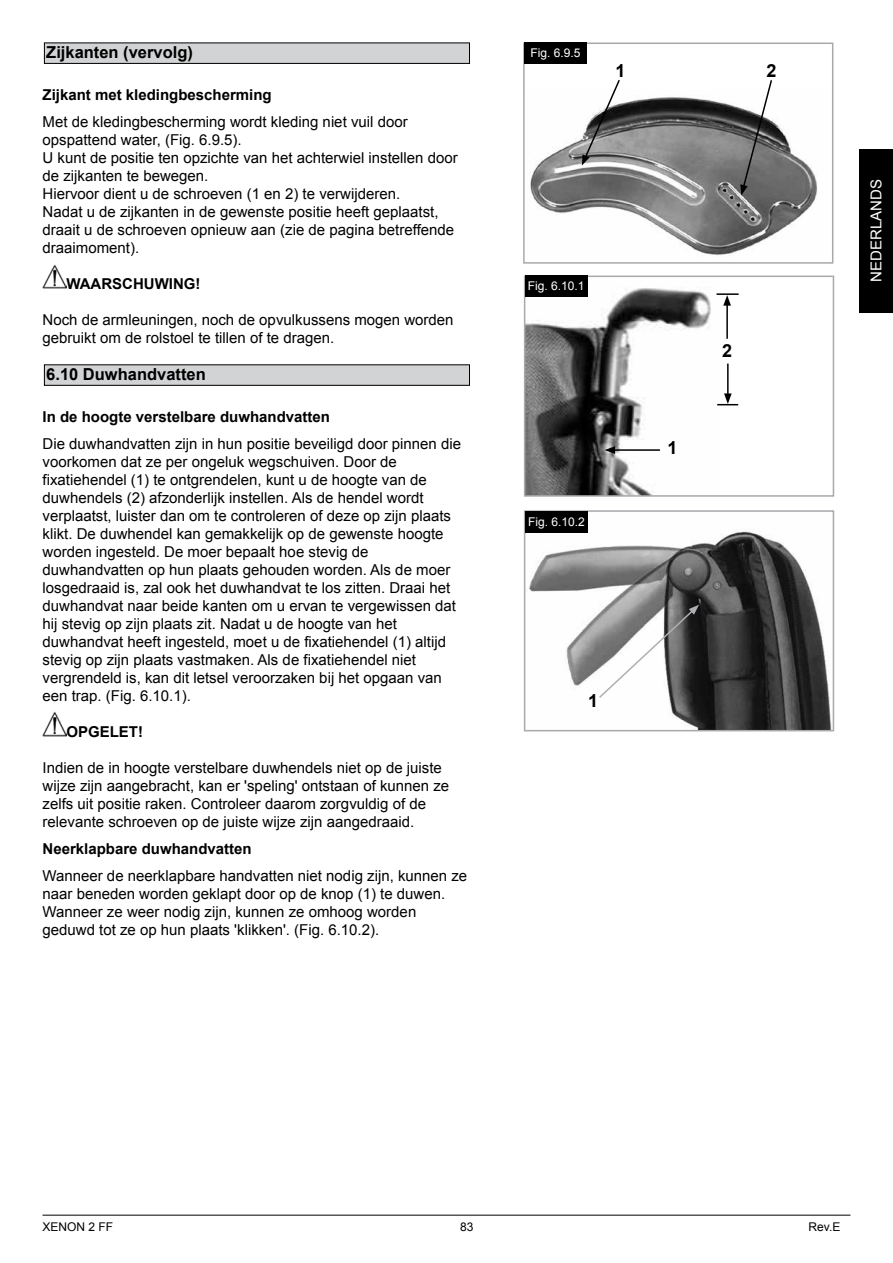
<style>
.page{position:relative;width:893px;height:1263px;background:#fff}
.page>*{position:absolute;margin:0;border:0;box-sizing:border-box;transform-origin:0 0}
.t1{font:700 18px "Arial";color:#000}
.Heading_Dummy{font:700 16.5px "Arial";color:#000}
.NL_Heading{font:700 16.5px "Arial";color:#000}
.body{font:15px/18px "Arial";color:#000}
.EN_Sub_Heading{font:700 15px "Arial";color:#000}
.body-2{font:700 15px "Arial";color:#000}
.t2{font:15px "Arial";color:#fff}
.Bildnummer{font:12px "Arial";color:#fff}
.t3{font:12px "Arial";color:#000}
</style>
<div class="page">
<div style="left:859px;top:149px;width:34px;height:164px;background:#000"></div>
<hr style="left:43px;top:1215px;width:807px;height:1px;background:#000">
<div style="left:44px;top:43px;width:425px;height:20px;background:#d1d3d4"></div>
<div style="left:44px;top:43px;width:426px;height:21px;border:1px solid #000"></div>
<img style="left:43px;top:264px;width:23px;height:25px">
<div style="left:44px;top:365px;width:425px;height:20px;background:#d1d3d4"></div>
<div style="left:44px;top:364px;width:426px;height:22px;border:1px solid #000"></div>
<img style="left:43px;top:712px;width:23px;height:24px">
<img style="left:530px;top:97px;width:288px;height:158px">
<div style="left:523px;top:43px;width:310px;height:221px;border:2px solid #a7a9ac"></div>
<div style="left:524px;top:43px;width:63px;height:21px;background:#000"></div>
<svg style="left:582px;top:80px;width:39px;height:86px"></svg>
<svg style="left:740px;top:80px;width:33px;height:115px"></svg>
<img style="left:527px;top:288px;width:191px;height:206px">
<div style="left:524px;top:276px;width:310px;height:221px;border:2px solid #a7a9ac"></div>
<div style="left:525px;top:276px;width:63px;height:21px;background:#000"></div>
<hr style="left:613px;top:449px;width:47px;height:2px;background:#000">
<svg style="left:604px;top:446px;width:11px;height:8px"></svg>
<hr style="left:716px;top:293px;width:23px;height:2px;background:#000">
<hr style="left:726px;top:303px;width:2px;height:36px;background:#000">
<svg style="left:723px;top:295px;width:8px;height:11px"></svg>
<hr style="left:727px;top:364px;width:2px;height:32px;background:#000">
<svg style="left:717px;top:393px;width:21px;height:12px"></svg>
<img style="left:527px;top:531px;width:304px;height:197px">
<div style="left:524px;top:510px;width:310px;height:221px;border:2px solid #a7a9ac"></div>
<div style="left:525px;top:511px;width:63px;height:21px;background:#000"></div>
<svg style="left:597px;top:605px;width:102px;height:94px"></svg>
<p class="Heading_Dummy" style="left:46px;top:42px;width:148px">Zijkanten (vervolg)</p>
<p class="EN_Sub_Heading" style="left:43px;top:85px;width:231px">Zijkant met kledingbescherming</p>
<p class="body" style="left:43px;top:113px;width:367px">Met de kledingbescherming wordt kleding niet vuil door opspattend water, (Fig. 6.9.5).</p>
<p class="body" style="left:43px;top:149px;width:417px">U kunt de positie ten opzichte van het achterwiel instellen door de zijkanten te bewegen.</p>
<p class="body" style="left:43px;top:185px;width:359px">Hiervoor dient u de schroeven (1 en 2) te verwijderen.</p>
<p class="body" style="left:43px;top:203px;width:413px">Nadat u de zijkanten in de gewenste positie heeft geplaatst, draait u de schroeven opnieuw aan (zie de pagina betreffende draaimoment).</p>
<p class="body-2" style="left:66px;top:274px;width:136px">WAARSCHUWING!</p>
<p class="body" style="left:43px;top:311px;width:413px">Noch de armleuningen, noch de opvulkussens mogen worden gebruikt om de rolstoel te tillen of te dragen.</p>
<p class="NL_Heading" style="left:46px;top:363px;width:161px">6.10 Duwhandvatten</p>
<p class="EN_Sub_Heading" style="left:43px;top:406px;width:289px">In de hoogte verstelbare duwhandvatten</p>
<p class="body" style="left:43px;top:435px;width:420px">Die duwhandvatten zijn in hun positie beveiligd door pinnen die voorkomen dat ze per ongeluk wegschuiven. Door de fixatiehendel (1) te ontgrendelen, kunt u de hoogte van de duwhendels (2) afzonderlijk instellen. Als de hendel wordt verplaatst, luister dan om te controleren of deze op zijn plaats klikt. De duwhendel kan gemakkelijk op de gewenste hoogte worden ingesteld. De moer bepaalt hoe stevig de duwhandvatten op hun plaats gehouden worden. Als de moer losgedraaid is, zal ook het duwhandvat te los zitten. Draai het duwhandvat naar beide kanten om u ervan te vergewissen dat hij stevig op zijn plaats zit. Nadat u de hoogte van het duwhandvat heeft ingesteld, moet u de fixatiehendel (1) altijd stevig op zijn plaats vastmaken. Als de fixatiehendel niet vergrendeld is, kan dit letsel veroorzaken bij het opgaan van een trap. (Fig. 6.10.1).</p>
<p class="body-2" style="left:66px;top:721px;width:78px">OPGELET!</p>
<p class="body" style="left:43px;top:759px;width:408px">Indien de in hoogte verstelbare duwhendels niet op de juiste wijze zijn aangebracht, kan er 'speling' ontstaan of kunnen ze zelfs uit positie raken. Controleer daarom zorgvuldig of de relevante schroeven op de juiste wijze zijn aangedraaid.</p>
<p class="EN_Sub_Heading" style="left:43px;top:838px;width:211px">Neerklapbare duwhandvatten</p>
<p class="body" style="left:43px;top:867px;width:426px">Wanneer de neerklapbare handvatten niet nodig zijn, kunnen ze naar beneden worden geklapt door op de knop (1) te duwen.<br>Wanneer ze weer nodig zijn, kunnen ze omhoog worden geduwd tot ze op hun plaats 'klikken'. (Fig. 6.10.2).</p>
<p class="Bildnummer" style="left:530px;top:45px;width:52px">Fig. 6.9.5</p>
<p class="t1" style="left:616px;top:59px;width:12px">1</p>
<p class="t1" style="left:767px;top:59px;width:12px">2</p>
<p class="Bildnummer" style="left:528px;top:278px;width:58px">Fig. 6.10.1</p>
<p class="Bildnummer" style="left:528px;top:514px;width:58px">Fig. 6.10.2</p>
<p class="t1" style="left:588px;top:689px;width:12px">1</p>
<p class="t1" style="left:668px;top:435px;width:12px">1</p>
<p class="t1" style="left:722px;top:338px;width:12px">2</p>
<p class="t2" style="left:866px;top:282px;width:104px;rotate:-90deg">NEDERLANDS</p>
<p class="t3" style="left:43px;top:1219px;width:72px">XENON 2 FF</p>
<p class="t3" style="left:460px;top:1219px;width:15px">83</p>
<p class="t3" style="left:809px;top:1219px;width:33px">Rev.E</p>
</div>
